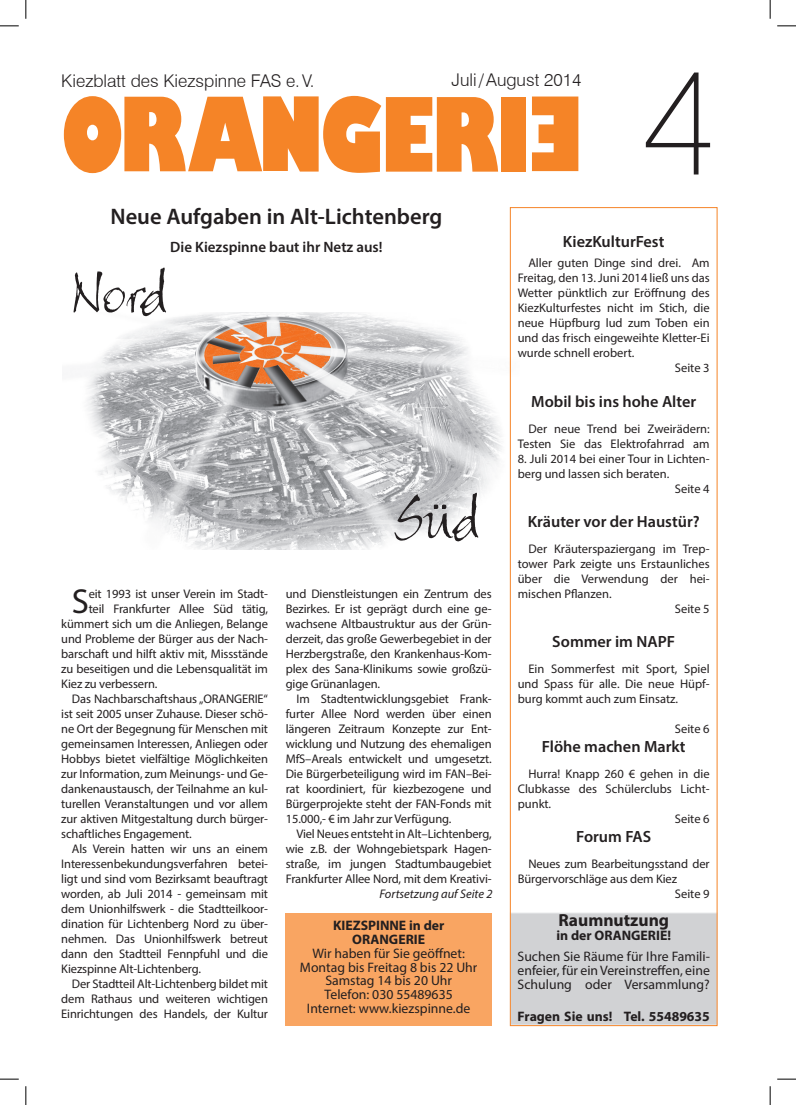
<style>
.page{position:relative;width:796px;height:1105px;background:#fff}
.page>*{position:absolute;margin:0;border:0;box-sizing:border-box;transform-origin:0 0}
.t1{font:100 150px "Swiss 721 BT";color:#231f20}
.t2{font:800 100px "Gill Sans";letter-spacing:-.04em;color:#f58427;scale:.75 1}
.t3{font:60px "Bergell Let Plain";color:#231f20}
.t4{font:34.75px "Myriad Pro";color:#231f20}
.t5{font:600 22.5px "Myriad Pro";color:#231f20}
.t6{font:300 17.5px "Swiss 721 BT";color:#231f20}
.t7{font:700 17.5px "Myriad Pro";color:#231f20}
.t8{font:600 16.25px "Myriad Pro";color:#231f20}
.t9{font:600 15px "Myriad Pro";color:#231f20}
.t10{font:13.75px/13.8px "Myriad Pro";color:#231f20;text-align:justify}
.t11{font:700 13.75px/13.8px "Myriad Pro";color:#231f20;text-align:center}
.t12{font:12.5px/15px "Myriad Pro";letter-spacing:-.01em;color:#231f20;text-align:justify}
.t13{font:italic 12.5px "Myriad Pro";color:#231f20}
</style>
<div class="page">
<img style="left:87px;top:312px;width:423px;height:237px">
<div style="left:510px;top:912px;width:207px;height:112px;background:#d1d2d4"></div>
<div style="left:510px;top:912px;width:207px;height:112px;border:1px solid #e6e7e9"></div>
<div style="left:510px;top:207px;width:207px;height:818px;border:1px solid #f58427"></div>
<div style="left:286px;top:912px;width:206px;height:113px;background:#f9a562"></div>
<svg style="left:0;top:25px;width:19px;height:2px"></svg>
<svg style="left:777px;top:25px;width:19px;height:2px"></svg>
<svg style="left:0;top:1078px;width:19px;height:1px"></svg>
<svg style="left:777px;top:1078px;width:19px;height:1px"></svg>
<svg style="left:25px;top:0;width:2px;height:19px"></svg>
<svg style="left:25px;top:1086px;width:2px;height:18px"></svg>
<svg style="left:769px;top:0;width:2px;height:19px"></svg>
<svg style="left:769px;top:1086px;width:2px;height:18px"></svg>
<h3 class="t6" style="left:61px;top:70px;width:255px">Kiezblatt des Kiezspinne FAS e.V.</h3>
<h3 class="t6" style="left:452px;top:69px;width:131px">Juli/August 2014</h3>
<h2 class="t2" style="left:60px;top:72px;width:629px">ORANGERI</h2>
<h2 class="t2" style="left:584px;top:196px;width:73px;rotate:-180deg">E</h2>
<h1 class="t1" style="left:639px;top:30px;width:80px">4</h1>
<h3 class="t5" style="left:110px;top:202px;width:333px">Neue Aufgaben in Alt-Lichtenberg</h3>
<p class="t9" style="left:170px;top:238px;width:214px">Die Kiezspinne baut ihr Netz aus!</p>
<h3 class="t3" style="left:72px;top:256px;width:96px">Nord</h3>
<h3 class="t3" style="left:393px;top:481px;width:87px">Süd</h3>
<h3 class="t4" style="left:72px;top:579px;width:19px">S</h3>
<p class="t12" style="left:89px;top:585px;width:181px">eit 1993 ist unser Verein im Stadt-</p>
<p class="t12" style="left:89px;top:600px;width:181px">teil Frankfurter Allee Süd tätig,</p>
<p class="t12" style="left:61px;top:615px;width:208px">kümmert sich um die Anliegen, Belange</p>
<p class="t12" style="left:61px;top:630px;width:208px">und Probleme der Bürger aus der Nach-</p>
<p class="t12" style="left:61px;top:645px;width:208px">barschaft und hilft aktiv mit, Missstände</p>
<p class="t12" style="left:61px;top:660px;width:208px">zu beseitigen und die Lebensqualität im</p>
<p class="t12" style="left:61px;top:675px;width:98px">Kiez zu verbessern.</p>
<p class="t12" style="left:72px;top:690px;width:198px">Das Nachbarschaftshaus „ORANGERIE“</p>
<p class="t12" style="left:61px;top:705px;width:208px">ist seit 2005 unser Zuhause. Dieser schö-</p>
<p class="t12" style="left:61px;top:720px;width:208px">ne Ort der Begegnung für Menschen mit</p>
<p class="t12" style="left:61px;top:735px;width:208px">gemeinsamen Interessen, Anliegen oder</p>
<p class="t12" style="left:61px;top:750px;width:208px">Hobbys bietet vielfältige Möglichkeiten</p>
<p class="t12" style="left:61px;top:765px;width:208px">zur Information, zum Meinungs- und Ge-</p>
<p class="t12" style="left:61px;top:780px;width:208px">dankenaustausch, der Teilnahme an kul-</p>
<p class="t12" style="left:61px;top:795px;width:208px">turellen Veranstaltungen und vor allem</p>
<p class="t12" style="left:61px;top:810px;width:208px">zur aktiven Mitgestaltung durch bürger-</p>
<p class="t12" style="left:61px;top:825px;width:132px">schaftliches Engagement.</p>
<p class="t12" style="left:72px;top:840px;width:198px">Als Verein hatten wir uns an einem</p>
<p class="t12" style="left:61px;top:855px;width:208px">Interessenbekundungsverfahren betei-</p>
<p class="t12" style="left:61px;top:870px;width:208px">ligt und sind vom Bezirksamt beauftragt</p>
<p class="t12" style="left:61px;top:885px;width:208px">worden, ab Juli 2014 - gemeinsam mit</p>
<p class="t12" style="left:61px;top:900px;width:208px">dem Unionhilfswerk - die Stadtteilkoor-</p>
<p class="t12" style="left:61px;top:915px;width:208px">dination für Lichtenberg Nord zu über-</p>
<p class="t12" style="left:61px;top:930px;width:208px">nehmen. Das Unionhilfswerk betreut</p>
<p class="t12" style="left:61px;top:945px;width:208px">dann den Stadtteil Fennpfuhl und die</p>
<p class="t12" style="left:61px;top:960px;width:141px">Kiezspinne Alt-Lichtenberg.</p>
<p class="t12" style="left:72px;top:975px;width:198px">Der Stadtteil Alt-Lichtenberg bildet mit</p>
<p class="t12" style="left:61px;top:990px;width:208px">dem Rathaus und weiteren wichtigen</p>
<p class="t12" style="left:61px;top:1005px;width:208px">Einrichtungen des Handels, der Kultur</p>
<p class="t12" style="left:286px;top:585px;width:207px">und Dienstleistungen ein Zentrum des Bezirkes. Er ist geprägt durch eine ge&shy;wachsene Altbaustruktur aus der Grün&shy;derzeit, das große Gewerbegebiet in der Herzbergstraße, den Krankenhaus-Kom&shy;plex des Sana-Klinikums sowie großzü&shy;gige Grünanlagen.</p>
<p class="t12" style="left:286px;top:690px;width:207px;text-indent:11px">Im Stadtentwicklungsgebiet Frank&shy;furter Allee Nord werden über einen längeren Zeitraum Konzepte zur Ent&shy;wicklung und Nutzung des ehemaligen MfS–Areals entwickelt und umgesetzt.<br>Die Bürgerbeteiligung wird im FAN–Bei&shy;rat koordiniert, für kiezbezogene und Bürgerprojekte steht der FAN-Fonds mit 15.000,- € im Jahr zur Verfügung.</p>
<p class="t12" style="left:286px;top:825px;width:207px;text-indent:11px">Viel Neues entsteht in Alt–Lichtenberg, wie z.B. der Wohngebietspark Hagen&shy;straße, im jungen Stadtumbaugebiet Frankfurter Allee Nord, mit dem Kreativi-</p>
<p class="t13" style="left:379px;top:885px;width:115px">Fortsetzung auf Seite 2</p>
<p class="t11" style="left:333px;top:918px;width:113px">KIEZSPINNE in der<br>ORANGERIE</p>
<p class="t10" style="left:300px;top:945px;width:179px;text-align:center">Wir haben für Sie geöffnet:<br>Montag bis Freitag 8 bis 22 Uhr<br>Samstag 14 bis 20 Uhr<br>Telefon: 030 55489635<br>Internet: www.kiezspinne.de</p>
<h3 class="t8" style="left:563px;top:231px;width:103px">KiezKulturFest</h3>
<p class="t12" style="left:528px;top:255px;width:183px">Aller guten Dinge sind drei. Am</p>
<p class="t12" style="left:518px;top:270px;width:193px">Freitag, den 13. Juni 2014 ließ uns das</p>
<p class="t12" style="left:518px;top:285px;width:193px">Wetter pünktlich zur Eröffnung des</p>
<p class="t12" style="left:518px;top:300px;width:193px">KiezKulturfestes nicht im Stich, die</p>
<p class="t12" style="left:518px;top:315px;width:193px">neue Hüpfburg lud zum Toben ein</p>
<p class="t12" style="left:518px;top:330px;width:193px">und das frisch eingeweihte Kletter-Ei</p>
<p class="t12" style="left:518px;top:345px;width:118px">wurde schnell erobert.</p>
<p class="t12" style="left:675px;top:360px;width:36px">Seite 3</p>
<h3 class="t8" style="left:531px;top:391px;width:166px">Mobil bis ins hohe Alter</h3>
<p class="t12" style="left:518px;top:420px;width:193px;text-align:right">Der neue Trend bei Zweirädern:<br>Testen Sie das Elektrofahrrad am</p>
<p class="t12" style="left:518px;top:450px;width:193px">8. Juli 2014 bei einer Tour in Lichten-</p>
<p class="t12" style="left:518px;top:465px;width:153px">berg und lassen sich beraten.</p>
<p class="t12" style="left:675px;top:480px;width:36px">Seite 4</p>
<h3 class="t8" style="left:528px;top:511px;width:174px">Kräuter vor der Haustür?</h3>
<p class="t12" style="left:528px;top:540px;width:183px">Der Kräuterspaziergang im Trep-</p>
<p class="t12" style="left:518px;top:555px;width:193px">tower Park zeigte uns Erstaunliches</p>
<p class="t12" style="left:518px;top:570px;width:193px">über die Verwendung der hei-</p>
<p class="t12" style="left:518px;top:585px;width:95px">mischen Pflanzen.</p>
<p class="t12" style="left:675px;top:600px;width:36px">Seite 5</p>
<h3 class="t8" style="left:552px;top:631px;width:124px">Sommer im NAPF</h3>
<p class="t12" style="left:518px;top:660px;width:193px;text-indent:11px">Ein Sommerfest mit Sport, Spiel und Spass für alle. Die neue Hüpf&shy;burg kommt auch zum Einsatz.</p>
<p class="t12" style="left:675px;top:720px;width:36px">Seite 6</p>
<h3 class="t8" style="left:542px;top:736px;width:145px">Flöhe machen Markt</h3>
<p class="t12" style="left:528px;top:765px;width:183px">Hurra! Knapp 260 € gehen in die</p>
<p class="t12" style="left:518px;top:780px;width:193px">Clubkasse des Schülerclubs Licht-</p>
<p class="t12" style="left:518px;top:795px;width:35px">punkt.</p>
<p class="t12" style="left:675px;top:810px;width:36px">Seite 6</p>
<h3 class="t8" style="left:576px;top:826px;width:77px">Forum FAS</h3>
<p class="t12" style="left:528px;top:855px;width:183px">Neues zum Bearbeitungsstand der</p>
<p class="t12" style="left:518px;top:870px;width:161px">Bürgervorschläge aus dem Kiez</p>
<p class="t12" style="left:675px;top:885px;width:36px">Seite 9</p>
<h3 class="t7" style="left:558px;top:908px;width:112px">Raumnutzung</h3>
<p class="t11" style="left:556px;top:927px;width:116px">in der ORANGERIE!</p>
<p class="t10" style="left:517px;top:948px;width:194px">Suchen Sie Räume für Ihre Famili&shy;enfeier, für ein Vereinstreffen, eine Schulung oder Versammlung?</p>
<p class="t11" style="left:517px;top:1008px;width:194px">Fragen Sie uns! Tel. 55489635</p>
</div>
